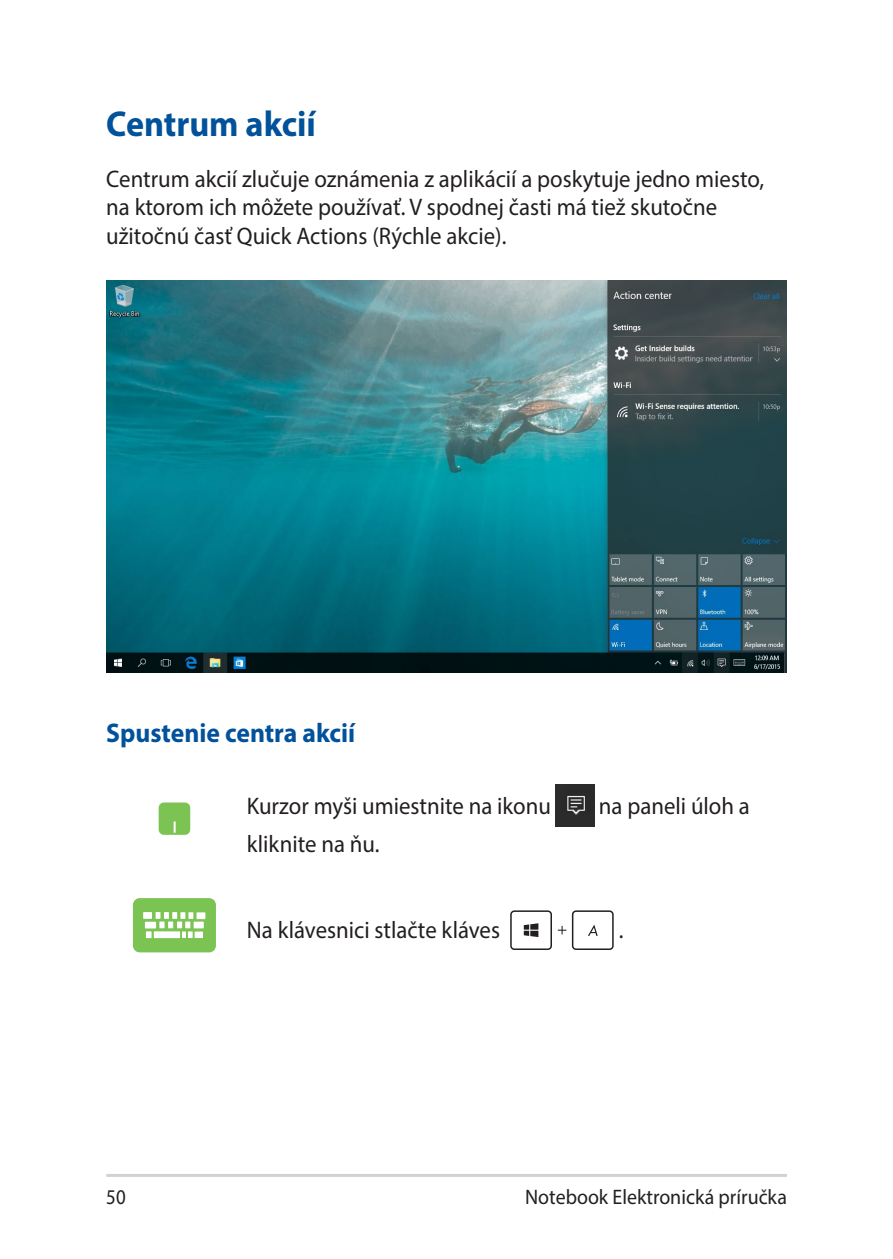
<style>
.page{position:relative;width:893px;height:1259px;background:#fff}
.page>*{position:absolute;margin:0;border:0;box-sizing:border-box;transform-origin:0 0}
.t1{font:700 36px "Myriad Pro";color:#01529a;scale:.95 1}
.t2{font:700 27px "Myriad Pro";color:#01529a;scale:.95 1}
.t3{font:24px/28.8px "Myriad Pro";color:#231f20;scale:.95 1}
.t4{font:21px "Myriad Pro";color:#231f20;scale:.95 1}
.t5{font:21px "Myriad Pro";color:#231f20;scale:.9 1}
</style>
<div class="page">
<hr style="left:106px;top:1174px;width:681px;height:3px;background:#d1d2d4">
<img style="left:106px;top:280px;width:681px;height:392px">
<div style="left:159px;top:802px;width:31px;height:33px;background:#7bc352;border-radius:5px"></div>
<svg style="left:174px;top:821px;width:2px;height:11px"></svg>
<img style="left:556px;top:784px;width:38px;height:42px">
<div style="left:134px;top:899px;width:81px;height:52px;background:#7bc352;border-radius:6px"></div>
<div style="left:133px;top:898px;width:83px;height:54px;border:2px solid #7bc352;border-radius:6px"></div>
<div style="left:197px;top:912px;width:8px;height:7px;background:#fff"></div>
<div style="left:145px;top:921px;width:11px;height:7px;background:#fff"></div>
<div style="left:146px;top:931px;width:6px;height:7px;background:#fff"></div>
<div style="left:154px;top:931px;width:26px;height:7px;background:#fff"></div>
<div style="left:194px;top:921px;width:10px;height:7px;background:#fff"></div>
<svg style="left:156px;top:912px;width:37px;height:26px"></svg>
<div style="left:195px;top:931px;width:8px;height:7px;background:#fff"></div>
<div style="left:143px;top:912px;width:9px;height:7px;background:#fff"></div>
<div style="left:572px;top:910px;width:42px;height:40px;border:2px solid #231f20;border-radius:3px"></div>
<svg style="left:558px;top:926px;width:8px;height:8px"></svg>
<div style="left:510px;top:910px;width:42px;height:40px;border:2px solid #231f20;border-radius:3px"></div>
<svg style="left:524px;top:923px;width:14px;height:14px"></svg>
<svg style="left:588px;top:924px;width:10px;height:12px"></svg>
<h1 class="t1" style="left:106px;top:101px;width:222px">Centrum akcií</h1>
<p class="t3" style="left:106px;top:164px;width:694px">Centrum akcií zlučuje oznámenia z aplikácií a poskytuje jedno miesto, na ktorom ich môžete používať. V spodnej časti má tiež skutočne užitočnú časť Quick Actions (Rýchle akcie).</p>
<p class="t2" style="left:106px;top:715px;width:264px">Spustenie centra akcií</p>
<p class="t3" style="left:247px;top:791px;width:322px">Kurzor myši umiestnite na ikonu</p>
<p class="t3" style="left:599px;top:791px;width:160px">na paneli úloh a</p>
<p class="t3" style="left:247px;top:828px;width:141px">kliknite na ňu.</p>
<p class="t3" style="left:247px;top:915px;width:268px">Na klávesnici stlačte kláves</p>
<p class="t3" style="left:619px;top:915px;width:6px">.</p>
<p class="t5" style="left:106px;top:1184px;width:23px">50</p>
<p class="t4" style="left:525px;top:1184px;width:277px">Notebook Elektronická príručka</p>
</div>
